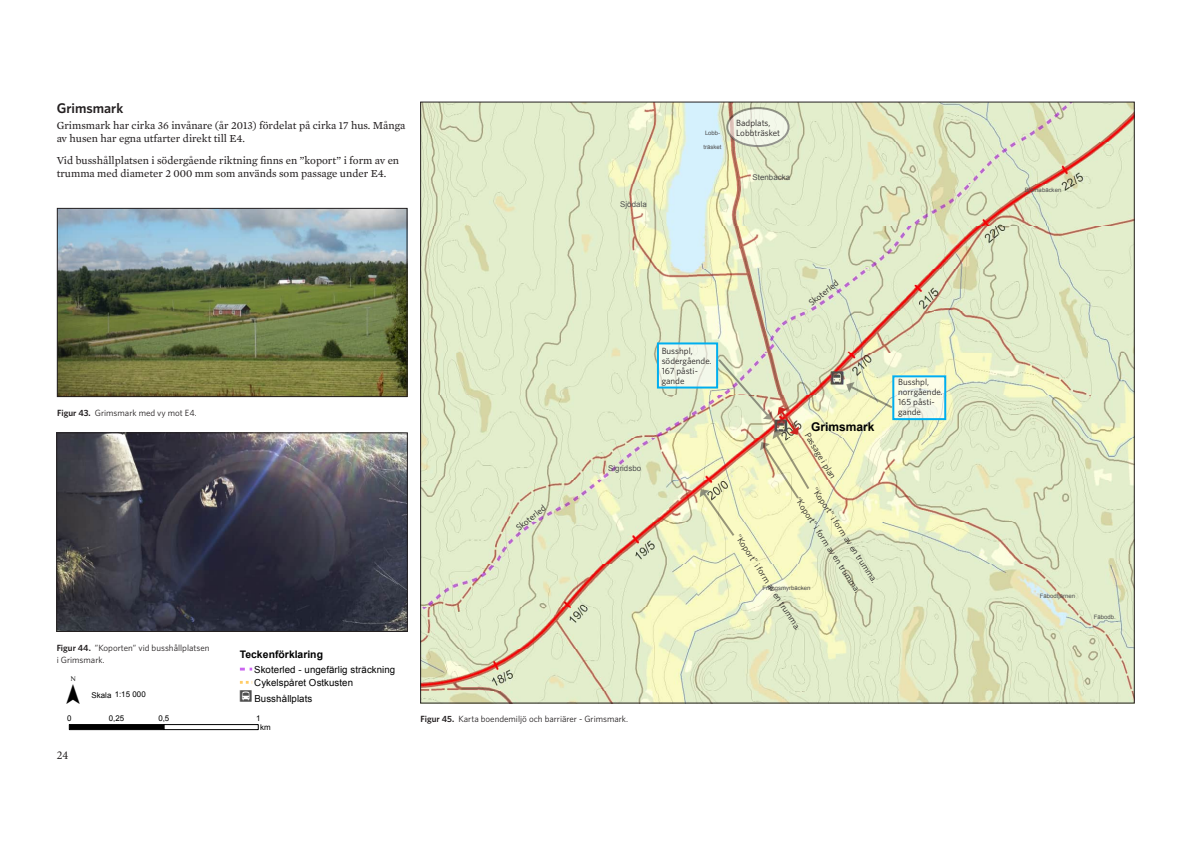
<style>
.page{position:relative;width:1191px;height:842px;background:#fff}
.page>*{position:absolute;margin:0;border:0;box-sizing:border-box;transform-origin:0 0}
.t1{font:40.3px "ESRI North";color:#000}
.Rubrik_3{font:600 14px "Whitney";color:#231f20}
.t2{font:700 12px "Arial";letter-spacing:.005em;color:#000}
.t3{font:12px "Minion Pro";color:#231f20}
.Brödtext{font:11px/13px "Mercury Text G2";color:#231f20}
.t4{font:700 10.6px "Arial";letter-spacing:.005em;color:#000}
.t5{font:700 10.4px "Arial";letter-spacing:.005em;color:#000}
.t6{font:9.7px/13.2px "Arial";letter-spacing:.005em;color:#000}
.Bild-_och_tabelltext{font:9px/10px "Whitney";color:#231f20}
.t7{font:7.9px/8.6px "Arial";letter-spacing:.01em;color:#000}
.t8{font:7.9px "Arial";color:#4e4e4e}
.t9{font:6px "Arial";letter-spacing:.005em;color:#4e4e4e}
.s1{font-weight:600}
.s2{font-family:"ESRI Business";font-size:17.5px;color:#4e4e4e}
</style>
<div class="page">
<img style="left:422px;top:104px;width:710px;height:597px">
<svg style="left:846px;top:382px;width:46px;height:28px"></svg>
<svg style="left:727px;top:108px;width:62px;height:39px;fill:#f3f7e9"></svg>
<div style="left:726px;top:107px;width:63px;height:40px;border:2px solid #231f20;border-radius:50%"></div>
<svg style="left:660px;top:345px;width:55px;height:40px;fill:#f3f8ea"></svg>
<div style="left:657px;top:342px;width:61px;height:46px;border:2px solid #00aeef"></div>
<svg style="left:895px;top:378px;width:48px;height:39px;fill:#f7f9e7"></svg>
<div style="left:892px;top:375px;width:54px;height:45px;border:2px solid #00aeef"></div>
<img style="left:699px;top:357px;width:111px;height:181px">
<img style="left:59px;top:435px;width:346px;height:195px">
<div style="left:57px;top:433px;width:350px;height:199px;border:1px solid #231f20"></div>
<img style="left:59px;top:210px;width:346px;height:185px">
<div style="left:57px;top:208px;width:350px;height:189px;border:1px solid #231f20"></div>
<svg style="left:240px;top:668px;width:12px;height:2px"></svg>
<svg style="left:240px;top:681px;width:13px;height:3px"></svg>
<div style="left:69px;top:724px;width:95px;height:6px;background:#000;border:1px solid #000"></div>
<div style="left:163px;top:724px;width:96px;height:6px;border:1px solid #000"></div>
<p class="Rubrik_3" style="left:57px;top:99px;width:68px">Grimsmark</p>
<p class="Brödtext" style="left:57px;top:118px;width:350px">Grimsmark har cirka 36 invånare (år 2013) fördelat på cirka 17 hus. Många av husen har egna utfarter direkt till E4.</p>
<p class="Brödtext" style="left:57px;top:153px;width:344px">Vid busshållplatsen i södergående riktning finns en ”koport” i form av en trumma med diameter 2 000 mm som används som passage under E4.</p>
<p class="t4" style="left:59px;top:162px;width:86px">Teckenförklaring</p>
<p class="t8" style="left:620px;top:199px;width:28px">Sjödala</p>
<p class="t9" style="left:705px;top:129px;width:17px">Lobb-</p>
<p class="t9" style="left:703px;top:143px;width:19px">träsket</p>
<p class="Bild-_och_tabelltext" style="left:736px;top:118px;width:45px">Badplats,<br>Lobbträsket</p>
<p class="t8" style="left:752px;top:172px;width:39px">Stenbacka</p>
<p class="Bild-_och_tabelltext" style="left:57px;top:407px;width:141px"><span class="s1">Figur 43.</span> Grimsmark med vy mot E4.</p>
<p class="Bild-_och_tabelltext" style="left:57px;top:641px;width:154px;line-height:12px"><span class="s1">Figur 44.</span> ”Koporten” vid busshållplatsen i Grimsmark.</p>
<p class="t7" style="left:53px;top:649px;width:17px">0,25</p>
<p class="t7" style="left:102px;top:649px;width:12px">0,5</p>
<p class="t7" style="left:200px;top:649px;width:6px">1</p>
<p class="t1" style="left:66px;top:666px;width:15px">¯</p>
<p class="t7" style="left:92px;top:690px;width:56px">Skala 1:15 000</p>
<p class="t5" style="left:240px;top:647px;width:85px">Teckenförklaring</p>
<p class="t6" style="left:254px;top:663px;width:142px">Skoterled - ungefärlig sträckning<br>Cykelspåret Ostkusten</p>
<p class="t6" style="left:240px;top:692px;width:74px"><span class="s2">U</span> Busshållplats</p>
<p class="t7" style="left:67px;top:714px;width:6px">0</p>
<p class="t7" style="left:109px;top:714px;width:17px">0,25</p>
<p class="t7" style="left:158px;top:714px;width:12px">0,5</p>
<p class="t7" style="left:260px;top:714px;width:12px;text-indent:-4px">1 km</p>
<h3 class="t3" style="left:57px;top:747px;width:13px">24</h3>
<p class="Bild-_och_tabelltext" style="left:514px;top:524px;width:37px;rotate:-38deg">Skoterled</p>
<p class="Bild-_och_tabelltext" style="left:661px;top:346px;width:52px">Busshpl, södergående.<br>167 påsti&shy;gande</p>
<p class="t8" style="left:608px;top:463px;width:35px">Sigridsbo</p>
<p class="Bild-_och_tabelltext" style="left:806px;top:299px;width:37px;rotate:-38deg">Skoterled</p>
<p class="t2" style="left:811px;top:419px;width:65px">Grimsmark</p>
<p class="Bild-_och_tabelltext" style="left:811px;top:430px;width:54px;rotate:59deg">Passage i plan</p>
<p class="Bild-_och_tabelltext" style="left:819px;top:485px;width:114px;rotate:57deg">”Koport” i form av en trumma.</p>
<p class="Bild-_och_tabelltext" style="left:802px;top:495px;width:114px;rotate:57deg">”Koport” i form av en trumma.</p>
<p class="Bild-_och_tabelltext" style="left:742px;top:532px;width:114px;rotate:57deg">”Koport” i form av en trumma.</p>
<p class="t9" style="left:762px;top:584px;width:49px">Frängsmyrbäcken</p>
<p class="Bild-_och_tabelltext" style="left:898px;top:377px;width:46px">Busshpl, norrgående.<br>165 påsti&shy;gande</p>
<p class="Bild-_och_tabelltext" style="left:420px;top:714px;width:209px"><span class="s1">Figur 45.</span> Karta boendemiljö och barriärer - Grimsmark.</p>
<p class="t9" style="left:1024px;top:186px;width:38px">Björnabäcken</p>
<p class="t9" style="left:1040px;top:591px;width:37px">Fäbodtjärnen</p>
<p class="t9" style="left:1094px;top:613px;width:23px">Fäbodb.</p>
</div>
